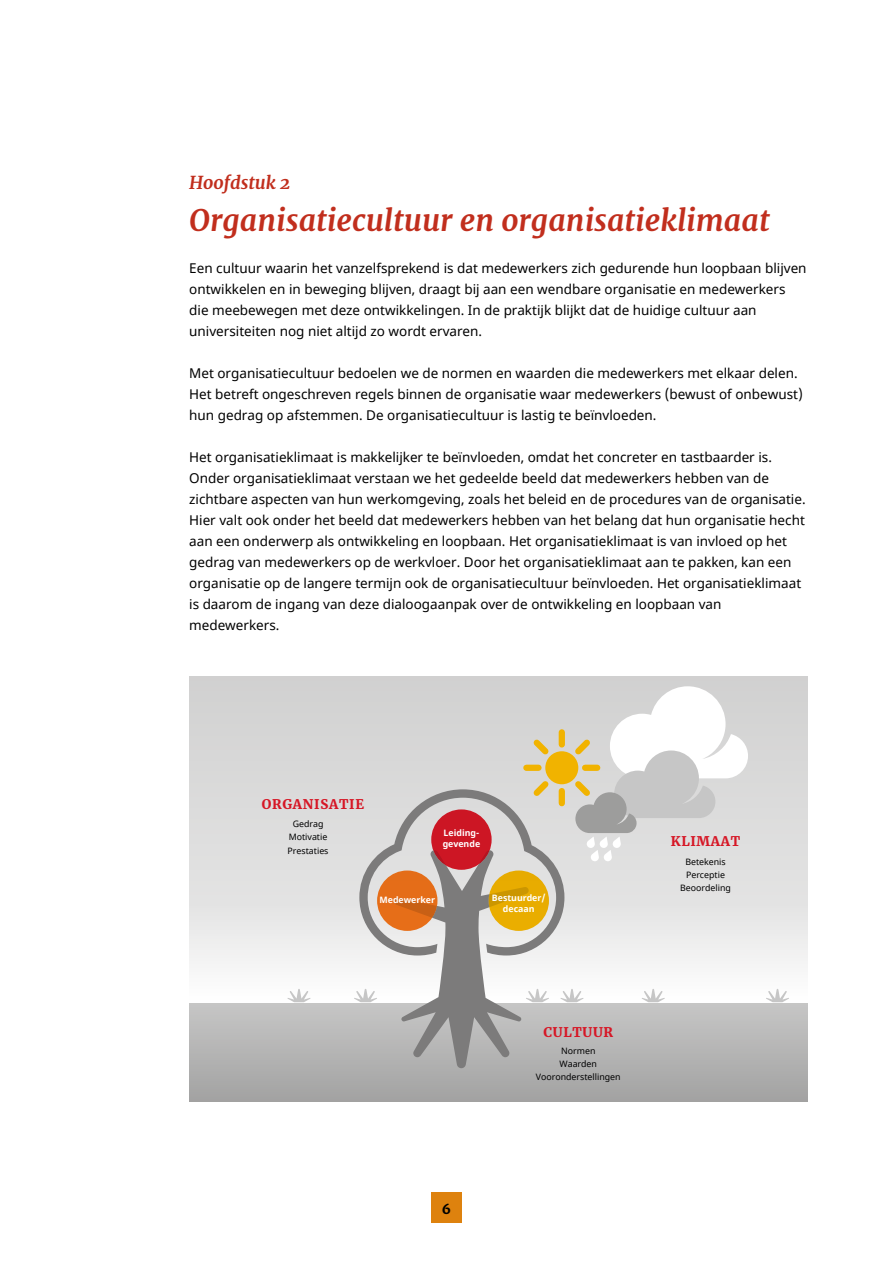
<style>
.page{position:relative;width:893px;height:1263px;background:#fff}
.page>*{position:absolute;margin:0;border:0;box-sizing:border-box;transform-origin:0 0}
.t1{font:italic 700 30px "Merriweather";color:#c12e1d}
.t2{font:italic 700 18px "Merriweather";color:#c12e1d}
.t3{font:13.5px/21px "Noto Sans";color:#000}
.t4{font:700 13.5px "Merriweather Sans";color:#000}
.t5{font:700 13.2px "Merriweather";letter-spacing:.05em;color:#d61726}
.t6{font:8.85px/13.2px "Noto Sans";color:#000;text-align:center}
.t7{font:700 8.85px/10.6px "Noto Sans";color:#fff}
</style>
<div class="page">
<div style="left:431px;top:1192px;width:31px;height:31px;background:#de820e"></div>
<div style="left:189px;top:1002px;width:619px;height:100px;background:linear-gradient(to bottom,#c7c6c6,#a3a3a2)"></div>
<div style="left:189px;top:676px;width:619px;height:326px;background:linear-gradient(to bottom,#ccc,#f5f5f5)"></div>
<svg style="left:287px;top:989px;width:23px;height:13px"></svg>
<svg style="left:766px;top:989px;width:23px;height:13px"></svg>
<svg style="left:354px;top:686px;width:394px;height:382px"></svg>
<h2 class="t2" style="left:189px;top:170px;width:103px">Hoofdstuk 2</h2>
<h1 class="t1" style="left:189px;top:200px;width:582px">Organisatiecultuur en organisatieklimaat</h1>
<p class="t3" style="left:189px;top:258px;width:619px">Een cultuur waarin het vanzelfsprekend is dat medewerkers zich gedurende hun loopbaan blijven ontwikkelen en in beweging blijven, draagt bij aan een wendbare organisatie en medewerkers die meebewegen met deze ontwikkelingen. In de praktijk blijkt dat de huidige cultuur aan universiteiten nog niet altijd zo wordt ervaren.</p>
<p class="t3" style="left:189px;top:363px;width:615px">Met organisatiecultuur bedoelen we de normen en waarden die medewerkers met elkaar delen.<br>Het betreft ongeschreven regels binnen de organisatie waar medewerkers (bewust of onbewust) hun gedrag op afstemmen. De organisatiecultuur is lastig te beïnvloeden.</p>
<p class="t3" style="left:189px;top:447px;width:618px">Het organisatieklimaat is makkelijker te beïnvloeden, omdat het concreter en tastbaarder is.<br>Onder organisatieklimaat verstaan we het gedeelde beeld dat medewerkers hebben van de zichtbare aspecten van hun werkomgeving, zoals het beleid en de procedures van de organisatie.<br>Hier valt ook onder het beeld dat medewerkers hebben van het belang dat hun organisatie hecht aan een onderwerp als ontwikkeling en loopbaan. Het organisatieklimaat is van invloed op het gedrag van medewerkers op de werkvloer. Door het organisatieklimaat aan te pakken, kan een organisatie op de langere termijn ook de organisatiecultuur beïnvloeden. Het organisatieklimaat is daarom de ingang van deze dialoogaanpak over de ontwikkeling en loopbaan van medewerkers.</p>
<p class="t5" style="left:262px;top:795px;width:104px">ORGANISATIE</p>
<p class="t6" style="left:288px;top:817px;width:42px">Gedrag<br>Motivatie<br>Prestaties</p>
<p class="t7" style="left:443px;top:828px;width:39px">Leiding&shy;gevende</p>
<p class="t7" style="left:379px;top:895px;width:57px">Medewerker</p>
<p class="t7" style="left:492px;top:893px;width:55px;text-align:center">Bestuurder/ decaan</p>
<p class="t5" style="left:543px;top:1023px;width:71px">CULTUUR</p>
<p class="t6" style="left:536px;top:1044px;width:86px">Normen<br>Waarden<br>Vooronderstellingen</p>
<p class="t4" style="left:442px;top:1200px;width:11px">6</p>
<p class="t5" style="left:671px;top:833px;width:71px">KLIMAAT</p>
<p class="t6" style="left:680px;top:855px;width:52px">Betekenis<br>Perceptie<br>Beoordeling</p>
</div>
